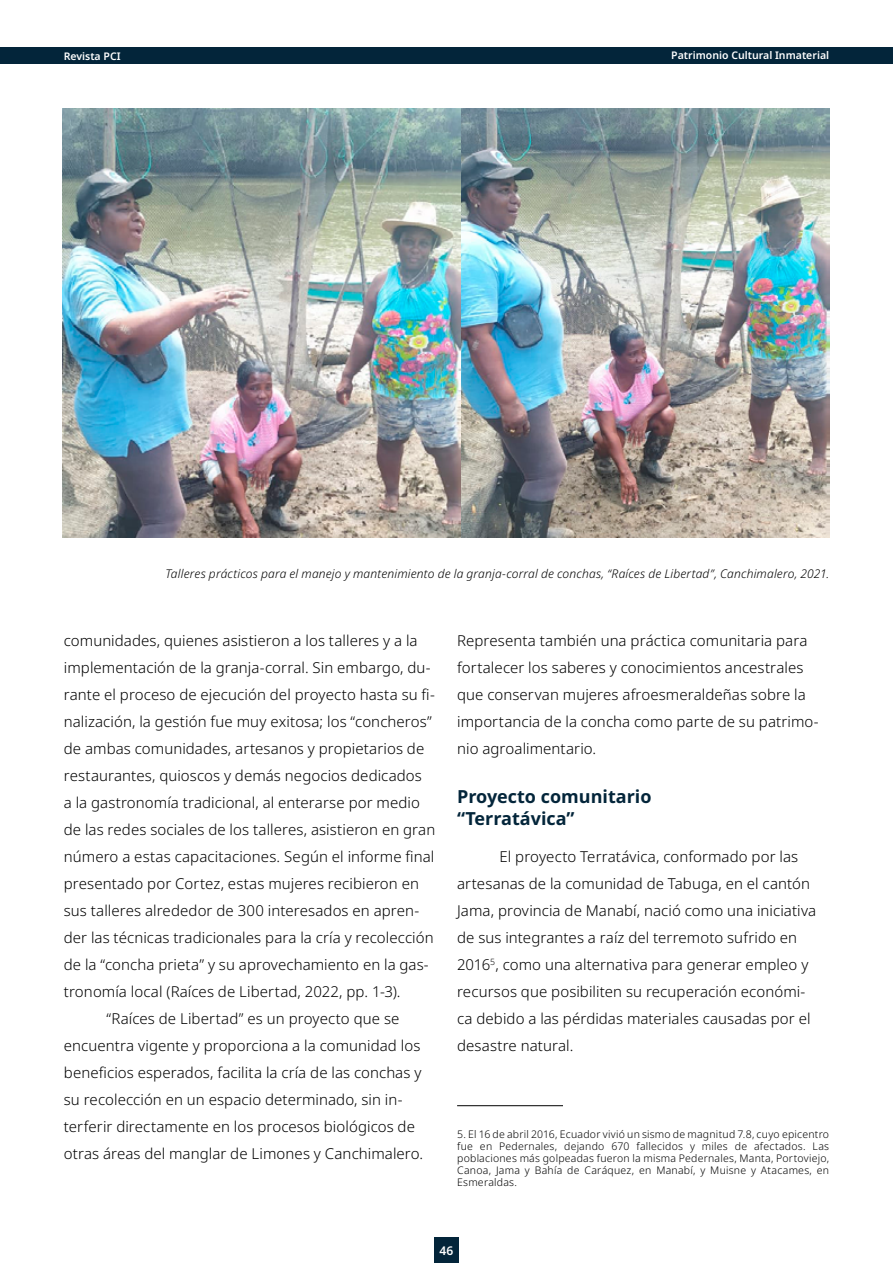
<style>
.page{position:relative;width:893px;height:1263px;background:#fff}
.page>*{position:absolute;margin:0;border:0;box-sizing:border-box;transform-origin:0 0}
.t1{font:700 18px/21.6px "Noto Sans";color:#03253a}
.t2{font:300 15px/27px "Noto Sans";letter-spacing:.005em;color:#000}
.t3{font:italic 300 12px "Noto Sans";letter-spacing:.015em;color:#000}
.t4{font:600 12px "Noto Sans";color:#fff}
.t5{font:300 10.5px/12px "Noto Sans";letter-spacing:.02em;color:#000;text-align:justify}
.t6{font:600 10.5px "Noto Sans";color:#fff}
</style>
<div class="page">
<div style="left:434px;top:1237px;width:25px;height:26px;background:#03253a"></div>
<div style="left:0;top:48px;width:893px;height:16px;background:#03253a"></div>
<img style="left:62px;top:108px;width:767px;height:429px">
<hr style="left:457px;top:1105px;width:106px;height:1px;background:#000">
<p class="t6" style="left:64px;top:50px;width:58px">Revista PCI</p>
<p class="t6" style="left:671px;top:49px;width:159px">Patrimonio Cultural Inmaterial</p>
<p class="t3" style="left:166px;top:565px;width:665px">Talleres prácticos para el manejo y mantenimiento de la granja-corral de conchas, “Raíces de Libertad”, Canchimalero, 2021.</p>
<p class="t2" style="left:64px;top:628px;width:355px">comunidades, quienes asistieron a los talleres y a la</p>
<p class="t2" style="left:64px;top:655px;width:368px">implementación de la granja-corral. Sin embargo, du-</p>
<p class="t2" style="left:64px;top:682px;width:373px">rante el proceso de ejecución del proyecto hasta su fi-</p>
<p class="t2" style="left:64px;top:709px;width:370px">nalización, la gestión fue muy exitosa; los “concheros”</p>
<p class="t2" style="left:64px;top:736px;width:362px">de ambas comunidades, artesanos y propietarios de</p>
<p class="t2" style="left:64px;top:763px;width:360px">restaurantes, quioscos y demás negocios dedicados</p>
<p class="t2" style="left:64px;top:790px;width:358px">a la gastronomía tradicional, al enterarse por medio</p>
<p class="t2" style="left:64px;top:817px;width:373px">de las redes sociales de los talleres, asistieron en gran</p>
<p class="t2" style="left:64px;top:844px;width:372px">número a estas capacitaciones. Según el informe final</p>
<p class="t2" style="left:64px;top:871px;width:357px">presentado por Cortez, estas mujeres recibieron en</p>
<p class="t2" style="left:64px;top:898px;width:357px">sus talleres alrededor de 300 interesados en apren-</p>
<p class="t2" style="left:64px;top:925px;width:371px">der las técnicas tradicionales para la cría y recolección</p>
<p class="t2" style="left:64px;top:952px;width:366px">de la “concha prieta” y su aprovechamiento en la gas-</p>
<p class="t2" style="left:64px;top:979px;width:338px">tronomía local (Raíces de Libertad, 2022, pp. 1-3).</p>
<p class="t2" style="left:106px;top:1006px;width:295px">“Raíces de Libertad” es un proyecto que se</p>
<p class="t2" style="left:64px;top:1033px;width:358px">encuentra vigente y proporciona a la comunidad los</p>
<p class="t2" style="left:64px;top:1060px;width:359px">beneficios esperados, facilita la cría de las conchas y</p>
<p class="t2" style="left:64px;top:1087px;width:340px">su recolección en un espacio determinado, sin in-</p>
<p class="t2" style="left:64px;top:1114px;width:353px">terferir directamente en los procesos biológicos de</p>
<p class="t2" style="left:64px;top:1141px;width:361px">otras áreas del manglar de Limones y Canchimalero.</p>
<p class="t2" style="left:457px;top:628px;width:363px">Representa también una práctica comunitaria para fortalecer los saberes y conocimientos ancestrales que conservan mujeres afroesmeraldeñas sobre la importancia de la concha como parte de su patrimo&shy;nio agroalimentario.</p>
<p class="t1" style="left:457px;top:786px;width:196px">Proyecto comunitario “Terratávica”</p>
<p class="t2" style="left:457px;top:844px;width:361px;text-indent:43px">El proyecto Terratávica, conformado por las artesanas de la comunidad de Tabuga, en el cantón Jama, provincia de Manabí, nació como una iniciativa de sus integrantes a raíz del terremoto sufrido en 2016<sup>5</sup>, como una alternativa para generar empleo y recursos que posibiliten su recuperación económi&shy;ca debido a las pérdidas materiales causadas por el desastre natural.</p>
<p class="t5" style="left:457px;top:1129px;width:374px">5. El 16 de abril 2016, Ecuador vivió un sismo de magnitud 7.8, cuyo epicentro fue en Pedernales, dejando 670 fallecidos y miles de afectados. Las poblaciones más golpeadas fueron la misma Pedernales, Manta, Portoviejo, Canoa, Jama y Bahía de Caráquez, en Manabí, y Muisne y Atacames, en Esmeraldas.</p>
<p class="t4" style="left:440px;top:1244px;width:15px">46</p>
</div>
